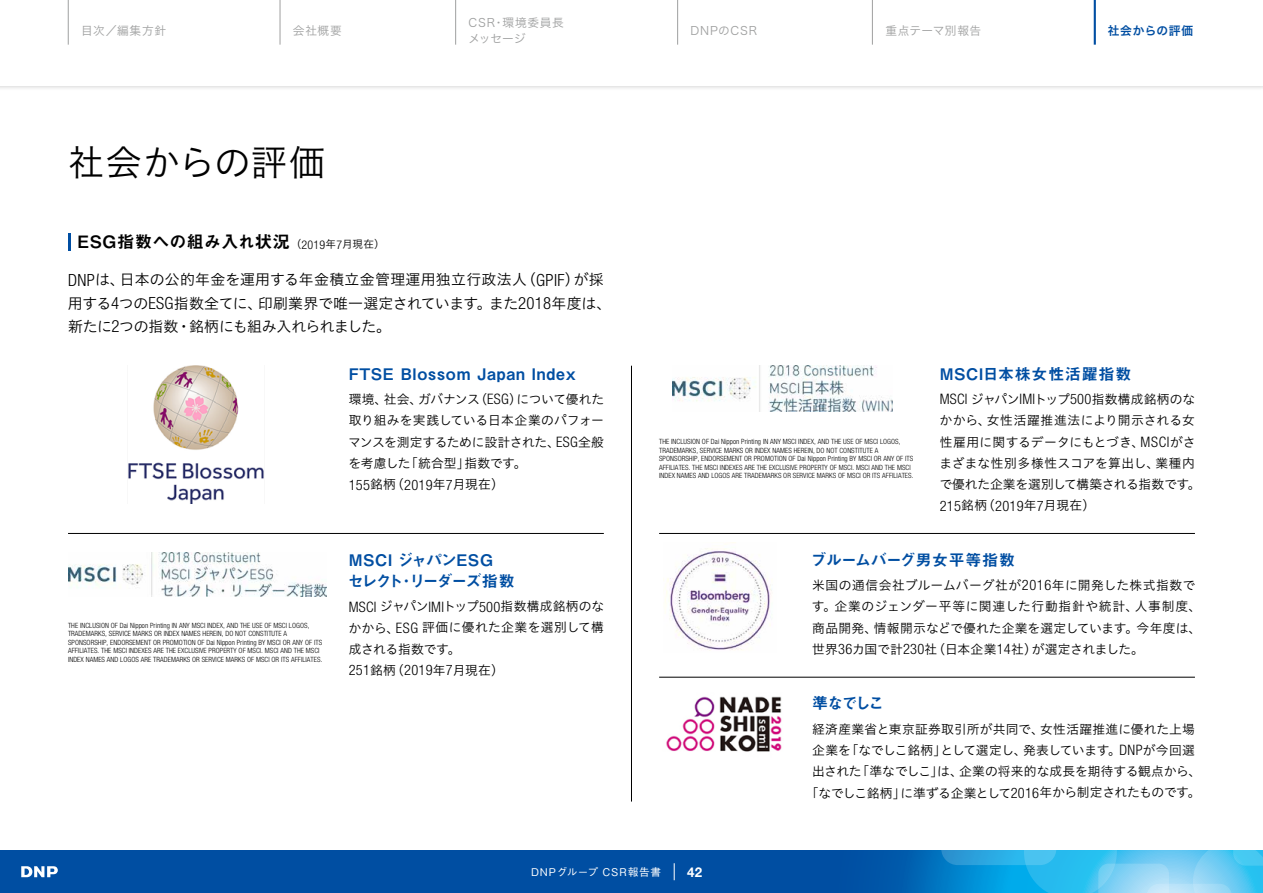
<style>
.page{position:relative;width:1263px;height:893px;background:#fff}
.page>*{position:absolute;margin:0;border:0;box-sizing:border-box;transform-origin:0 0}
.t1{font:36.15px "Hiragino UD Sans Std N W3";letter-spacing:.025em;color:#000}
.t2{font:16.95px "Midashi Go Pr 6 MB31";letter-spacing:.02em;color:#000}
.t3{font:15.9px "Midashi Go Pr 6 MB31";letter-spacing:.05em;color:#004ea2}
.t4{font:15.9px/21.3px "Midashi Go Pr 6 MB31";letter-spacing:-.055em;color:#004ea2}
.t5{font:15.9px "Midashi Go Pr 6 MB31";letter-spacing:-.015em;color:#004ea2}
.t6{font:14.85px/23.4px "Hiragino UD Sans Std N W3";color:#000}
.t7{font:300 condensed 14.4px "Helvetica Neue LT Std";letter-spacing:.02em;color:#000}
.t8{font:700 13.5px "Helvetica Neue LT Std";color:#fff}
.t9{font:12.75px/21.3px "Hiragino UD Sans Std N W3";letter-spacing:.005em;color:#000}
.t10{font:11.7px/15.9px "Hira Kaku Pro W3";letter-spacing:.06em;color:#9fa0a0}
.t11{font:11.7px "Hira Kaku Pro W3";letter-spacing:.035em;color:#9fa0a0}
.t12{font:11.7px "Hira Kaku Pro W6";letter-spacing:.055em;color:#004ea2}
.t13{font:500 10.65px "Gothic BBB Pr 6";letter-spacing:.07em;color:#fff}
.t14{font:300 condensed 7.2px/8.6px "Helvetica Neue LT Std";letter-spacing:.01em;color:#000}
.s1{font-family:"Hiragino UD Sans Std N W3";font-size:10.65px}
.s2{font-family:"Helvetica Neue LT Std";font-weight:300;font-stretch:condensed;font-size:12px}
.s3{font-family:"Helvetica Neue LT Std";font-weight:300;font-stretch:condensed;font-size:16.8px}
.s4{font-family:"Helvetica Neue LT Std";font-weight:300;font-stretch:condensed;font-size:14.4px}
.s5{font-family:"Hiragino UD Sans Std N W3";font-weight:400;font-stretch:normal;font-size:12.75px}
</style>
<div class="page">
<div style="left:0;top:850px;width:1263px;height:43px;background:#004ea2"></div>
<svg style="left:941px;top:850px;width:322px;height:43px"></svg>
<div style="left:0;top:0;width:1263px;height:91px;background:#000;opacity:.15"></div>
<div style="left:0;top:0;width:1263px;height:85px;background:#fff"></div>
<svg style="left:21px;top:866px;width:37px;height:11px"></svg>
<svg style="left:674px;top:863px;width:1px;height:17px"></svg>
<img style="left:666px;top:696px;width:116px;height:56px">
<img style="left:665px;top:542px;width:107px;height:109px">
<img style="left:68px;top:553px;width:259px;height:44px">
<img style="left:673px;top:366px;width:219px;height:46px">
<img style="left:128px;top:366px;width:136px;height:138px">
<hr style="left:631px;top:366px;width:1px;height:435px;background:#000">
<svg style="left:68px;top:233px;width:2px;height:17px"></svg>
<hr style="left:68px;top:533px;width:536px;height:1px;background:#000">
<hr style="left:659px;top:533px;width:536px;height:1px;background:#000">
<hr style="left:659px;top:677px;width:536px;height:1px;background:#000">
<hr style="left:68px;top:0;width:1px;height:45px;background:#9fa0a0">
<hr style="left:280px;top:0;width:1px;height:45px;background:#9fa0a0">
<hr style="left:677px;top:0;width:1px;height:45px;background:#9fa0a0">
<hr style="left:872px;top:0;width:1px;height:45px;background:#9fa0a0">
<hr style="left:1094px;top:0;width:2px;height:45px;background:#004ea2">
<hr style="left:455px;top:0;width:1px;height:45px;background:#9fa0a0">
<h3 class="t10" style="left:469px;top:14px;width:97px">CSR・環境委員長メッセージ</h3>
<h3 class="t10" style="left:81px;top:22px;width:86px">目次／編集方針</h3>
<h3 class="t10" style="left:293px;top:22px;width:50px">会社概要</h3>
<h3 class="t10" style="left:691px;top:22px;width:68px">DNPのCSR</h3>
<h3 class="t11" style="left:885px;top:20px;width:97px">重点テーマ別報告</h3>
<h3 class="t12" style="left:1108px;top:20px;width:87px">社会からの評価</h3>
<h1 class="t1" style="left:68px;top:135px;width:259px">社会からの評価</h1>
<h2 class="t2" style="left:78px;top:228px;width:309px">ESG指数への組み入れ状況<span class="s1">（</span><span class="s2">2019</span><span class="s1">年</span><span class="s2">7</span><span class="s1">月現在）</span></h2>
<h3 class="t6" style="left:68px;top:267px;width:545px"><span class="s3">DNP</span>は、日本の公的年金を運用する年金積立金管理運用独立行政法人（<span class="s3">GPIF</span>）が採用する<span class="s3">4</span>つの<span class="s3">ESG</span>指数全てに、印刷業界で唯一選定されています。また<span class="s3">2018</span>年度は、新たに<span class="s3">2</span>つの指数・銘柄にも組み入れられました。</h3>
<h3 class="t3" style="left:349px;top:361px;width:229px">FTSE Blossom Japan Index</h3>
<h3 class="t9" style="left:348px;top:388px;width:258px;text-align:justify">環境、社会、ガバナンス（<span class="s4">ESG</span>）について優れた取り組みを実践している日本企業のパフォーマンスを測定するために設計された、<span class="s4">ESG</span>全般を考慮した「統合型」指数です。</h3>
<h3 class="t7" style="left:349px;top:476px;width:157px">155<span class="s5">銘柄（</span>2019<span class="s5">年</span>7<span class="s5">月現在）</span></h3>
<p class="t14" style="left:68px;top:621px;width:256px">THE INCLUSION OF Dai Nippon Printing IN ANY MSCI INDEX, AND THE USE OF MSCI LOGOS, TRADEMARKS, SERVICE MARKS OR INDEX NAMES HEREIN, DO NOT CONSTITUTE A SPONSORSHIP, ENDORSEMENT OR PROMOTION OF Dai Nippon Printing BY MSCI OR ANY OF ITS AFFILIATES. THE MSCI INDEXES ARE THE EXCLUSIVE PROPERTY OF MSCI. MSCI AND THE MSCI INDEX NAMES AND LOGOS ARE TRADEMARKS OR SERVICE MARKS OF MSCI OR ITS AFFILIATES.</p>
<h3 class="t4" style="left:348px;top:548px;width:168px">MSCI ジャパンESG<br>セレクト･リーダーズ指数</h3>
<h3 class="t9" style="left:348px;top:595px;width:257px;text-align:justify"><span class="s4">MSCI</span> ジャパン<span class="s4">IMI</span>トップ<span class="s4">500</span>指数構成銘柄のなかから、<span class="s4">ESG</span> 評価に優れた企業を選別して構成される指数です。</h3>
<h3 class="t7" style="left:349px;top:662px;width:157px">251<span class="s5">銘柄（</span>2019<span class="s5">年</span>7<span class="s5">月現在）</span></h3>
<p class="t14" style="left:659px;top:437px;width:256px">THE INCLUSION OF Dai Nippon Printing IN ANY MSCI INDEX, AND THE USE OF MSCI LOGOS, TRADEMARKS, SERVICE MARKS OR INDEX NAMES HEREIN, DO NOT CONSTITUTE A SPONSORSHIP, ENDORSEMENT OR PROMOTION OF Dai Nippon Printing BY MSCI OR ANY OF ITS AFFILIATES. THE MSCI INDEXES ARE THE EXCLUSIVE PROPERTY OF MSCI. MSCI AND THE MSCI INDEX NAMES AND LOGOS ARE TRADEMARKS OR SERVICE MARKS OF MSCI OR ITS AFFILIATES.</p>
<h3 class="t3" style="left:940px;top:361px;width:193px">MSCI日本株女性活躍指数</h3>
<h3 class="t9" style="left:939px;top:388px;width:263px"><span class="s4">MSCI</span> ジャパン<span class="s4">IMI</span>トップ<span class="s4">500</span>指数構成銘柄のなかから、女性活躍推進法により開示される女性雇用に関するデータにもとづき、<span class="s4">MSCI</span>がさまざまな性別多様性スコアを算出し、業種内で優れた企業を選別して構築される指数です。</h3>
<h3 class="t7" style="left:940px;top:497px;width:157px">215<span class="s5">銘柄（</span>2019<span class="s5">年</span>7<span class="s5">月現在）</span></h3>
<h3 class="t5" style="left:811px;top:547px;width:206px">ブルームバーグ男女平等指数</h3>
<h3 class="t9" style="left:812px;top:574px;width:391px">米国の通信会社ブルームバーグ社が<span class="s4">2016</span>年に開発した株式指数です。企業のジェンダー平等に関連した行動指針や統計、人事制度、商品開発、情報開示などで優れた企業を選定しています。今年度は、世界<span class="s4">36</span>カ国で計<span class="s4">230</span>社（日本企業<span class="s4">14</span>社）が選定されました。</h3>
<h3 class="t3" style="left:812px;top:690px;width:74px">準なでしこ</h3>
<h3 class="t9" style="left:806px;top:717px;width:397px;text-align:center">経済産業省と東京証券取引所が共同で、女性活躍推進に優れた上場企業を「なでしこ銘柄」として選定し、発表しています。<span class="s4">DNP</span>が今回選出された「準なでしこ」は、企業の将来的な成長を期待する観点から、「なでしこ銘柄」に準ずる企業として<span class="s4">2016</span>年から制定されたものです。</h3>
<h3 class="t13" style="left:531px;top:863px;width:132px">DNPグループ CSR報告書</h3>
<h3 class="t8" style="left:687px;top:863px;width:16px">42</h3>
</div>
